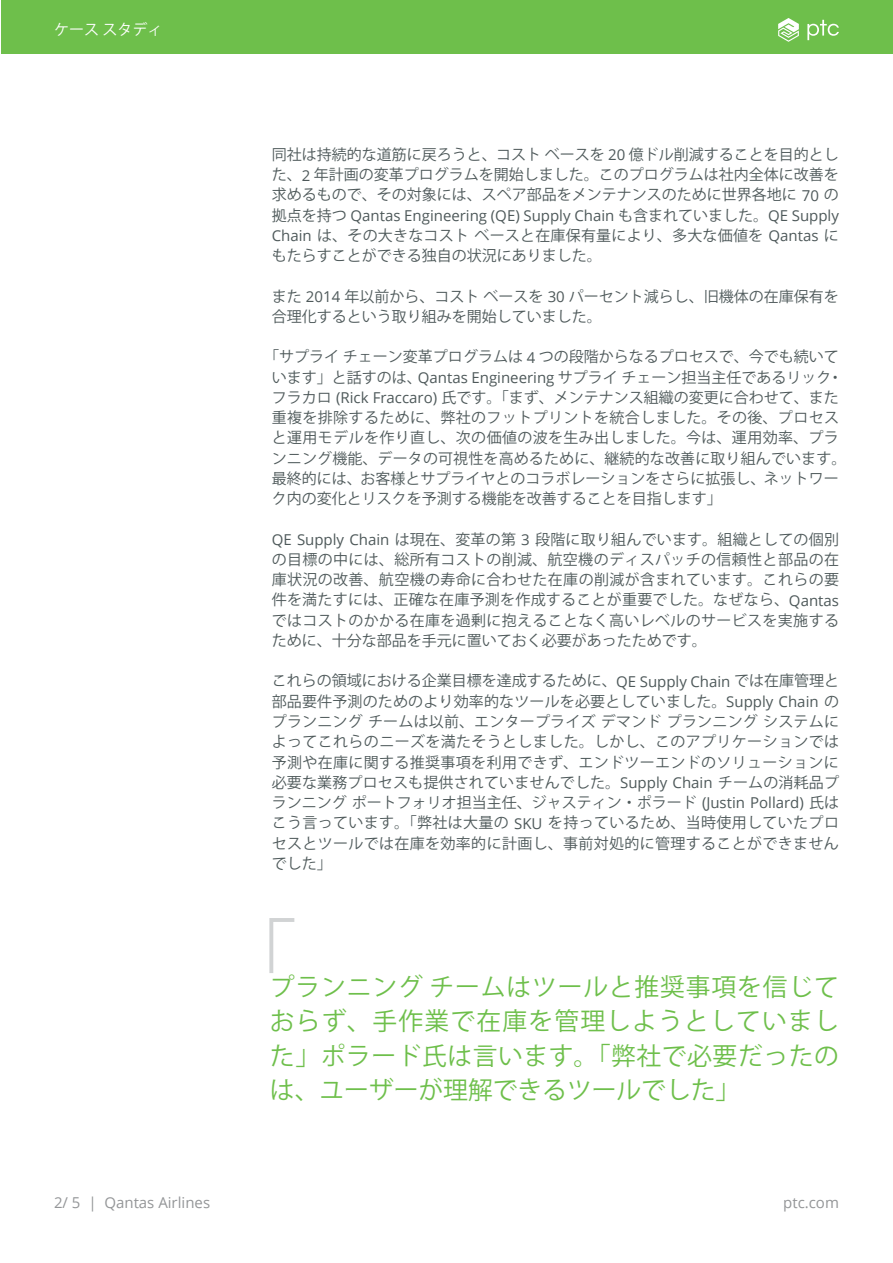
<style>
.page{position:relative;width:893px;height:1263px;background:#fff}
.page>*{position:absolute;margin:0;border:0;box-sizing:border-box;transform-origin:0 0}
.t1{font:75px "Koz Go Pro";color:#d1d3d4}
.t2{font:24.75px/34.5px "Koz Go Pro";letter-spacing:.025em;color:#6ebf4b;text-align:justify}
.t3{font:15px/20.2px "Koz Go Pro";color:#4e595a;text-align:justify}
.t4{font:15px "Open Sans";color:#4e595a}
.t5{font:15px "Open Sans";color:#949698}
.t6{font:15px "Koz Go Pro";color:#fff}
.s1{font-family:"Open Sans"}
.s2{font-family:"Koz Go Pro"}
</style>
<div class="page">
<div style="left:1px;top:1px;width:891px;height:53px;background:#6ebf4b"></div>
<svg style="left:778px;top:18px;width:21px;height:24px"></svg>
<svg style="left:807px;top:20px;width:32px;height:20px"></svg>
<p class="t6" style="left:54px;top:20px;width:110px">ケーススタディ</p>
<p class="t3" style="left:272px;top:145px;width:569px">同社は持続的な道筋に戻ろうと、コストベースを <span class="s1">20</span> 億ドル削減することを目的とした、<span class="s1">2</span> 年計画の変革プログラムを開始しました。このプログラムは社内全体に改善を求めるもので、その対象には、スペア部品をメンテナンスのために世界各地に <span class="s1">70</span> の</p>
<p class="t4" style="left:272px;top:205px;width:569px"><span class="s2">拠点を持つ</span> Qantas Engineering (QE) Supply Chain <span class="s2">も含まれていました。</span>QE Supply</p>
<p class="t3" style="left:272px;top:226px;width:569px"><span class="s1">Chain</span> は、その大きなコストベースと在庫保有量により、多大な価値を <span class="s1">Qantas</span> にもたらすことができる独自の状況にありました。</p>
<p class="t3" style="left:272px;top:286px;width:569px">また <span class="s1">2014</span> 年以前から、コストベースを <span class="s1">30</span> パーセント減らし、旧機体の在庫保有を合理化するという取り組みを開始していました。</p>
<p class="t3" style="left:272px;top:347px;width:576px;text-align:left;text-indent:-7px">「サプライチェーン変革プログラムは <span class="s1">4</span> つの段階からなるプロセスで、今でも続いています」と話すのは、<span class="s1">Qantas Engineering</span> サプライチェーン担当主任であるリック・フラカロ <span class="s1">(Rick Fraccaro)</span> 氏です。「まず、メンテナンス組織の変更に合わせて、また重複を排除するために、弊社のフットプリントを統合しました。その後、プロセスと運用モデルを作り直し、次の価値の波を生み出しました。今は、運用効率、プランニング機能、データの可視性を高めるために、継続的な改善に取り組んでいます。最終的には、お客様とサプライヤとのコラボレーションをさらに拡張し、ネットワーク内の変化とリスクを予測する機能を改善することを目指します」</p>
<p class="t3" style="left:272px;top:529px;width:569px"><span class="s1">QE Supply Chain</span> は現在、変革の第 <span class="s1">3</span> 段階に取り組んでいます。組織としての個別の目標の中には、総所有コストの削減、航空機のディスパッチの信頼性と部品の在庫状況の改善、航空機の寿命に合わせた在庫の削減が含まれています。これらの要件を満たすには、正確な在庫予測を作成することが重要でした。なぜなら、<span class="s1">Qantas</span>ではコストのかかる在庫を過剰に抱えることなく高いレベルのサービスを実施するために、十分な部品を手元に置いておく必要があったためです。</p>
<p class="t3" style="left:272px;top:671px;width:569px">これらの領域における企業目標を達成するために、<span class="s1">QE Supply Chain</span> では在庫管理と部品要件予測のためのより効率的なツールを必要としていました。<span class="s1">Supply Chain</span> のプランニングチームは以前、エンタープライズデマンドプランニングシステムによってこれらのニーズを満たそうとしました。しかし、このアプリケーションでは予測や在庫に関する推奨事項を利用できず、エンドツーエンドのソリューションに必要な業務プロセスも提供されていませんでした。<span class="s1">Supply Chain</span> チームの消耗品プランニングポートフォリオ担当主任、ジャスティン・ポラード <span class="s1">(Justin Pollard)</span> 氏はこう言っています。「弊社は大量の <span class="s1">SKU</span> を持っているため、当時使用していたプロセスとツールでは在庫を効率的に計画し、事前対処的に管理することができませんでした」</p>
<h1 class="t1" style="left:221px;top:906px;width:76px">「</h1>
<h2 class="t2" style="left:270px;top:970px;width:570px">プランニングチームはツールと推奨事項を信じておらず、手作業で在庫を管理しようとしていました」ポラード氏は言います。「弊社で必要だったのは、ユーザーが理解できるツールでした」</h2>
<p class="t5" style="left:54px;top:1192px;width:158px">2/ 5 | Qantas Airlines</p>
<p class="t5" style="left:783px;top:1192px;width:57px">ptc.com</p>
</div>
